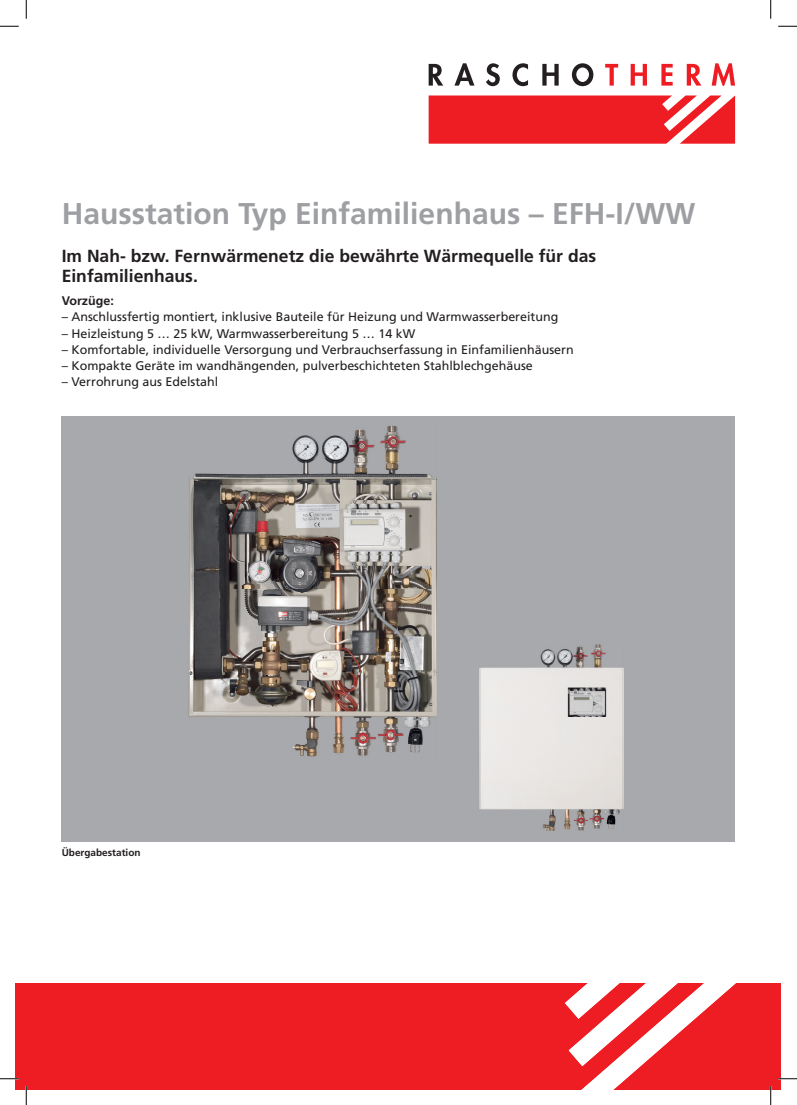
<style>
.page{position:relative;width:797px;height:1105px;background:#fff}
.page>*{position:absolute;margin:0;border:0;box-sizing:border-box;transform-origin:0 0}
.t1{font:700 30px "Frutiger";color:#9d9fa2}
.t2{font:700 17.5px/20px "Frutiger";color:#231f20}
.t3{font:12.5px "Frutiger";color:#231f20}
.t4{font:700 12.5px "Frutiger";color:#231f20}
.t5{font:700 10px "Frutiger";color:#231f20}
</style>
<div class="page">
<div style="left:16px;top:983px;width:765px;height:106px;background:#ee1d23"></div>
<svg style="left:565px;top:983px;width:171px;height:106px"></svg>
<div style="left:62px;top:416px;width:673px;height:425px;background:#a8a9ad"></div>
<img style="left:188px;top:426px;width:248px;height:331px">
<img style="left:479px;top:644px;width:144px;height:187px">
<svg style="left:428px;top:64px;width:15px;height:22px"></svg>
<svg style="left:454px;top:63px;width:20px;height:23px"></svg>
<svg style="left:486px;top:63px;width:14px;height:23px"></svg>
<svg style="left:512px;top:63px;width:16px;height:23px"></svg>
<svg style="left:542px;top:64px;width:16px;height:22px"></svg>
<svg style="left:572px;top:63px;width:21px;height:23px"></svg>
<svg style="left:605px;top:64px;width:13px;height:22px"></svg>
<svg style="left:630px;top:64px;width:17px;height:22px"></svg>
<svg style="left:661px;top:64px;width:11px;height:22px"></svg>
<svg style="left:686px;top:64px;width:15px;height:22px"></svg>
<svg style="left:711px;top:63px;width:24px;height:23px"></svg>
<svg style="left:428px;top:95px;width:307px;height:49px;background:#ef3339"></svg>
<svg style="left:0;top:25px;width:19px;height:2px"></svg>
<svg style="left:778px;top:25px;width:19px;height:2px"></svg>
<svg style="left:0;top:1078px;width:19px;height:1px"></svg>
<svg style="left:778px;top:1078px;width:19px;height:1px"></svg>
<svg style="left:25px;top:0;width:2px;height:19px"></svg>
<svg style="left:25px;top:1086px;width:2px;height:19px"></svg>
<svg style="left:770px;top:0;width:1px;height:19px"></svg>
<svg style="left:770px;top:1086px;width:1px;height:19px"></svg>
<h1 class="t1" style="left:62px;top:196px;width:635px">Hausstation Typ Einfamilienhaus – EFH-I/WW</h1>
<h2 class="t2" style="left:62px;top:245px;width:536px">Im Nah- bzw. Fernwärmenetz die bewährte Wärmequelle für das<br>Einfamilienhaus.</h2>
<p class="t4" style="left:62px;top:293px;width:54px">Vorzüge:</p>
<p class="t3" style="left:62px;top:310px;width:498px">– Anschlussfertig montiert, inklusive Bauteile für Heizung und Warmwasserbereitung</p>
<p class="t3" style="left:62px;top:326px;width:355px">– Heizleistung 5 … 25 kW, Warmwasserbereitung 5 … 14 kW</p>
<p class="t3" style="left:62px;top:342px;width:513px">– Komfortable, individuelle Versorgung und Verbrauchserfassung in Einfamilienhäusern</p>
<p class="t3" style="left:62px;top:358px;width:472px">– Kompakte Geräte im wandhängenden, pulverbeschichteten Stahlblechgehäuse</p>
<p class="t3" style="left:62px;top:375px;width:158px">– Verrohrung aus Edelstahl</p>
<p class="t5" style="left:62px;top:847px;width:80px">Übergabestation</p>
</div>
